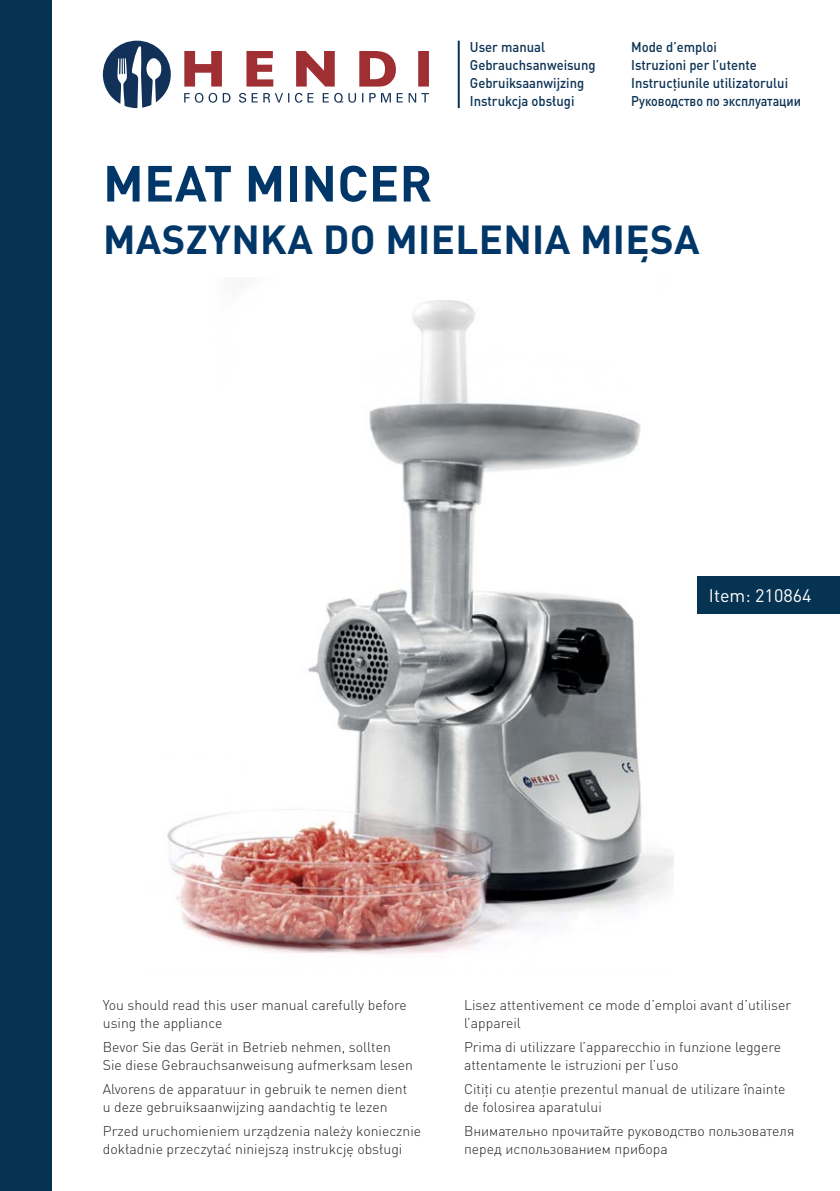
<style>
.page{position:relative;width:840px;height:1191px;background:#fff}
.page>*{position:absolute;margin:0;border:0;box-sizing:border-box;transform-origin:0 0}
.t1{font:700 50px "DIN Pro";letter-spacing:.01em;color:#003768}
.t2{font:700 40px "DIN Pro";letter-spacing:.01em;color:#003768}
.t3{font:18px "DIN Pro";color:#fff}
.t4{font:300 14px/18px "DIN Pro";color:#231f20}
.t5{font:500 14px/18px "DIN Pro";color:#0b3254;scale:.93 1}
</style>
<div class="page">
<img style="left:167px;top:300px;width:506px;height:655px">
<div style="left:0;top:0;width:51px;height:1191px;background:#073352"></div>
<hr style="left:457px;top:41px;width:2px;height:67px;background:#073352">
<div style="left:697px;top:576px;width:142px;height:38px;background:#073352"></div>
<svg style="left:184px;top:51px;width:244px;height:36px"></svg>
<svg style="left:184px;top:93px;width:244px;height:10px"></svg>
<svg style="left:103px;top:41px;width:68px;height:67px"></svg>
<p class="t5" style="left:469px;top:40px;width:137px">User manual<br>Gebrauchsanweisung<br>Gebruiksaanwijzing<br>Instrukcja obsługi</p>
<p class="t5" style="left:630px;top:40px;width:184px">Mode d’emploi<br>Istruzioni per l’utente<br>Instrucţiunile utilizatorului<br>Руководство по эксплуатации</p>
<h1 class="t1" style="left:103px;top:166px;width:330px">MEAT MINCER</h1>
<h2 class="t2" style="left:103px;top:225px;width:597px">MASZYNKA DO MIELENIA MIĘSA</h2>
<p class="t3" style="left:708px;top:589px;width:104px">Item: 210864</p>
<p class="t4" style="left:103px;top:997px;width:305px">You should read this user manual carefully before using the appliance</p>
<p class="t4" style="left:103px;top:1039px;width:311px">Bevor Sie das Gerät in Betrieb nehmen, sollten<br>Sie diese Gebrauchsanweisung aufmerksam lesen</p>
<p class="t4" style="left:103px;top:1081px;width:306px">Alvorens de apparatuur in gebruik te nemen dient u deze gebruiksaanwijzing aandachtig te lezen</p>
<p class="t4" style="left:103px;top:1123px;width:319px">Przed uruchomieniem urządzenia należy koniecznie dokładnie przeczytać niniejszą instrukcję obsługi</p>
<p class="t4" style="left:464px;top:997px;width:328px">Lisez attentivement ce mode d’emploi avant d’utiliser l’appareil</p>
<p class="t4" style="left:464px;top:1039px;width:318px">Prima di utilizzare l’apparecchio in funzione leggere attentamente le istruzioni per l’uso</p>
<p class="t4" style="left:464px;top:1081px;width:323px">Citiţi cu atenţie prezentul manual de utilizare înainte de folosirea aparatului</p>
<p class="t4" style="left:464px;top:1123px;width:331px">Внимательно прочитайте руководство пользователя перед использованием прибора</p>
</div>
